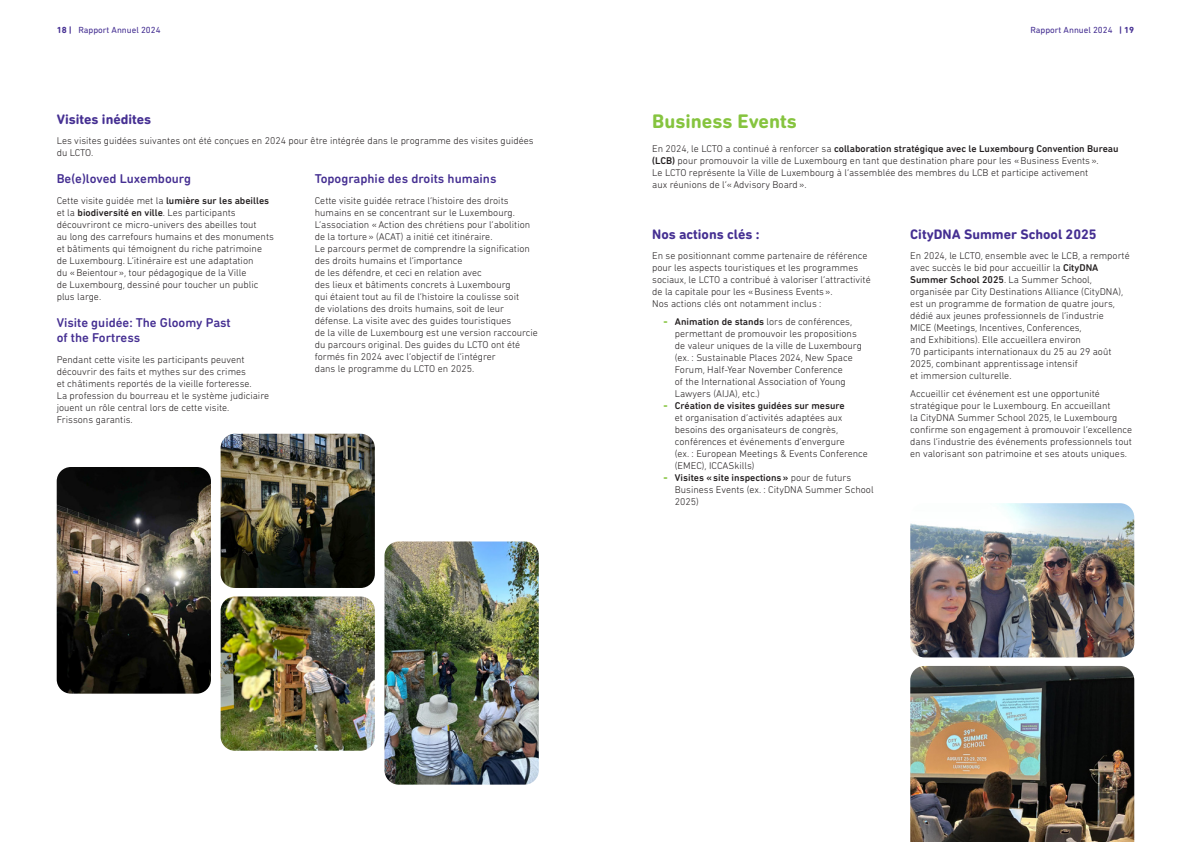
<style>
.page{position:relative;width:1191px;height:842px;background:#fff}
.page>*{position:absolute;margin:0;border:0;box-sizing:border-box;transform-origin:0 0}
.TITRE_01{font:700 20px "DIN Next Rounded LT Pro";color:#86c43f}
.TITRE_02{font:700 14px "DIN Next Rounded LT Pro";color:#452f92}
.TITRE_03{font:500 13px/15.6px "DIN Next Rounded LT Pro";color:#452f92}
.BODY{font:300 10px/12px "DIN Next Rounded LT Pro";color:#231f20}
.t1{font:9px "DIN Next Rounded LT Pro";color:#452f92}
.s1{font-weight:700}
.s2{font-weight:500}
.s3{font-family:"DINOT";font-weight:900;color:#86c43f}
</style>
<div class="page">
<img style="left:910px;top:666px;width:224px;height:176px">
<img style="left:910px;top:503px;width:224px;height:154px">
<img style="left:57px;top:467px;width:154px;height:227px">
<img style="left:221px;top:596px;width:154px;height:155px">
<img style="left:221px;top:434px;width:154px;height:154px">
<img style="left:384px;top:541px;width:155px;height:244px">
<p class="t1" style="left:57px;top:25px;width:105px"><span class="s1">18 |</span> Rapport Annuel 2024</p>
<p class="t1" style="left:1030px;top:25px;width:105px">Rapport Annuel 2024 <span class="s1">| 19</span></p>
<p class="TITRE_02" style="left:57px;top:111px;width:96px">Visites inédites</p>
<p class="BODY" style="left:57px;top:135px;width:478px">Les visites guidées suivantes ont été conçues en 2024 pour être intégrée dans le programme des visites guidées du LCTO.</p>
<p class="TITRE_03" style="left:57px;top:171px;width:136px">Be(e)loved Luxembourg</p>
<p class="BODY" style="left:57px;top:194px;width:219px">Cette visite guidée met la <span class="s2">lumière sur les abeilles </span>et la <span class="s2">biodiversité en ville</span>. Les participants découvriront ce micro-univers des abeilles tout<br>au long des carrefours humains et des monuments et bâtiments qui témoignent du riche patrimoine de Luxembourg. L’itinéraire est une adaptation<br>du «Beientour», tour pédagogique de la Ville<br>de Luxembourg, dessiné pour toucher un public plus large.</p>
<p class="TITRE_03" style="left:57px;top:314px;width:176px">Visite guidée: The Gloomy Past of the Fortress</p>
<p class="BODY" style="left:57px;top:353px;width:214px">Pendant cette visite les participants peuvent découvrir des faits et mythes sur des crimes<br>et châtiments reportés de la vieille forteresse.<br>La profession du bourreau et le système judiciaire jouent un rôle central lors de cette visite.<br>Frissons garantis.</p>
<p class="TITRE_03" style="left:315px;top:171px;width:183px">Topographie des droits humains</p>
<p class="BODY" style="left:315px;top:194px;width:225px">Cette visite guidée retrace l’histoire des droits humains en se concentrant sur le Luxembourg.<br>L’association «Action des chrétiens pour l’abolition de la torture» (ACAT) a initié cet itinéraire.<br>Le parcours permet de comprendre la signification des droits humains et l’importance<br>de les défendre, et ceci en relation avec<br>des lieux et bâtiments concrets à Luxembourg<br>qui étaient tout au fil de l’histoire la coulisse soit<br>de violations des droits humains, soit de leur défense. La visite avec des guides touristiques<br>de la ville de Luxembourg est une version raccourcie du parcours original. Des guides du LCTO ont été formés fin 2024 avec l’objectif de l’intégrer<br>dans le programme du LCTO en 2025.</p>
<p class="TITRE_01" style="left:652px;top:110px;width:146px">Business Events</p>
<p class="BODY" style="left:652px;top:142px;width:468px">En 2024, le LCTO a continué à renforcer sa <span class="s2">collaboration stratégique avec le Luxembourg Convention Bureau (LCB)</span> pour promouvoir la ville de Luxembourg en tant que destination phare pour les «Business Events».<br>Le LCTO représente la Ville de Luxembourg à l’assemblée des membres du LCB et participe activement<br>aux réunions de l’«Advisory Board».</p>
<p class="TITRE_02" style="left:652px;top:226px;width:109px">Nos actions clés :</p>
<p class="BODY" style="left:652px;top:250px;width:220px">En se positionnant comme partenaire de référence pour les aspects touristiques et les programmes sociaux, le LCTO a contribué à valoriser l’attractivité de la capitale pour les «Business Events».<br>Nos actions clés ont notamment inclus :</p>
<p class="BODY" style="left:675px;top:315px;width:188px;text-indent:-11px"><span class="s3">-</span> <span class="s2">Animation de stands</span> lors de conférences, permettant de promouvoir les propositions de valeur uniques de la ville de Luxembourg (ex. : Sustainable Places 2024, New Space Forum, Half-Year November Conference<br>of the International Association of Young Lawyers (AIJA), etc.)</p>
<p class="BODY" style="left:675px;top:399px;width:195px;text-indent:-11px"><span class="s3">-</span> <span class="s2">Création de visites guidées sur mesure<br></span>et organisation d’activités adaptées aux besoins des organisateurs de congrès, conférences et événements d’envergure<br>(ex. : European Meetings &amp; Events Conference (EMEC), ICCASkills)</p>
<p class="BODY" style="left:675px;top:471px;width:200px;text-indent:-11px"><span class="s3">-</span> <span class="s2">Visites «site inspections»</span> pour de futurs<br>Business Events (ex. : CityDNA Summer School<br>2025)</p>
<p class="TITRE_02" style="left:910px;top:226px;width:188px">CityDNA Summer School 2025</p>
<p class="BODY" style="left:910px;top:250px;width:221px">En 2024, le LCTO, ensemble avec le LCB, a remporté avec succès le bid pour accueillir la <span class="s2">CityDNA Summer School 2025</span>. La Summer School, organisée par City Destinations Alliance (CityDNA), est un programme de formation de quatre jours, dédié aux jeunes professionnels de l’industrie<br>MICE (Meetings, Incentives, Conferences,<br>and Exhibitions). Elle accueillera environ<br>70 participants internationaux du 25 au 29 août 2025, combinant apprentissage intensif<br>et immersion culturelle.</p>
<p class="BODY" style="left:910px;top:387px;width:223px">Accueillir cet événement est une opportunité stratégique pour le Luxembourg. En accueillant<br>la CityDNA Summer School 2025, le Luxembourg confirme son engagement à promouvoir l’excellence dans l’industrie des événements professionnels tout en valorisant son patrimoine et ses atouts uniques.</p>
</div>
